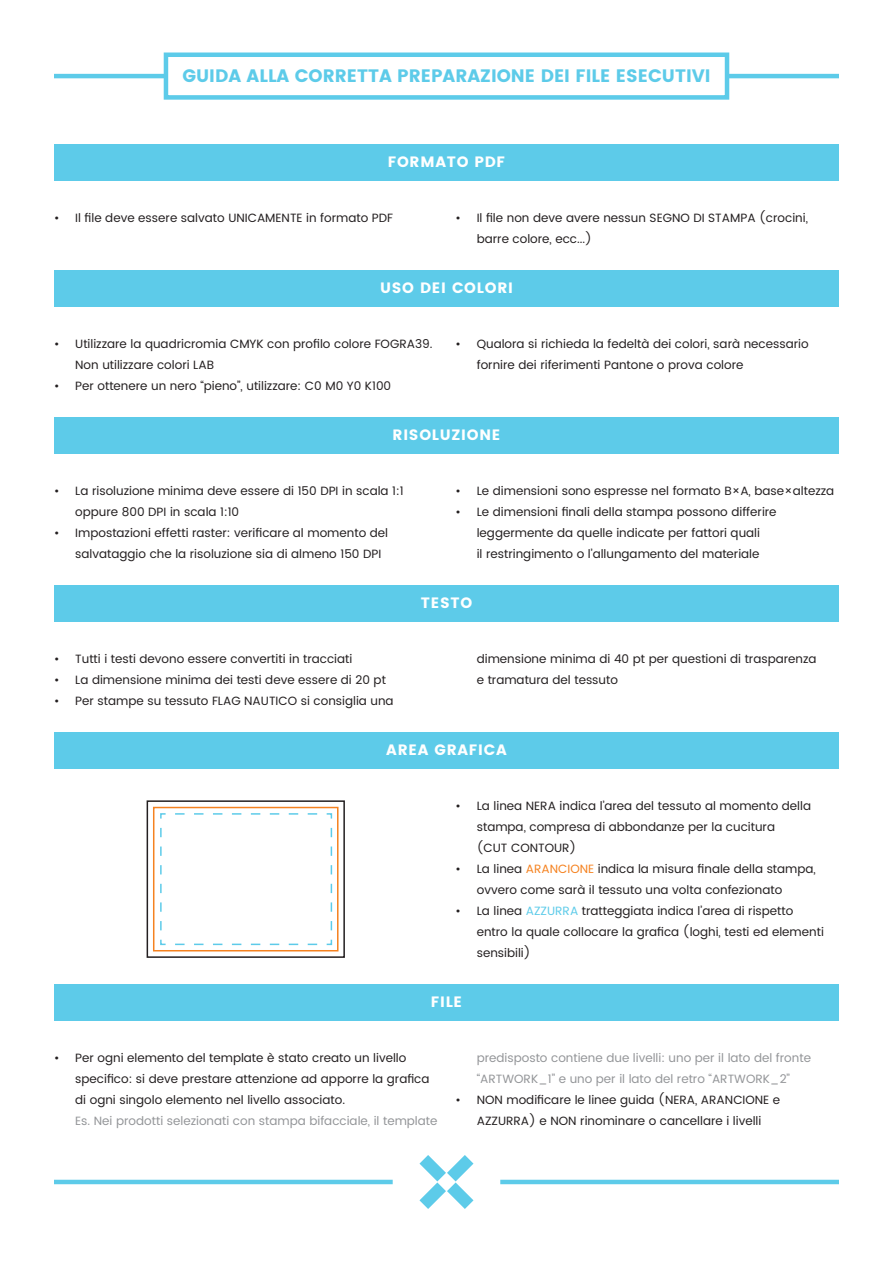
<style>
.page{position:relative;width:893px;height:1263px;background:#fff}
.page>*{position:absolute;margin:0;border:0;box-sizing:border-box;transform-origin:0 0}
.t1{font:700 18px "Poppins";color:#5dcbe9}
.t2{font:700 15px "Poppins";letter-spacing:.05em;color:#fff}
.t3{font:12px/21px "Poppins";color:#231f20}
.t4{font:12px/21px "Poppins";color:#939598}
.s1{color:#f58220}
.s2{color:#5dcbe9}
.s3{color:#939598}
</style>
<div class="page">
<div style="left:54px;top:144px;width:785px;height:36px;background:#5dcbe9"></div>
<div style="left:54px;top:417px;width:785px;height:36px;background:#5dcbe9"></div>
<div style="left:54px;top:585px;width:785px;height:36px;background:#5dcbe9"></div>
<div style="left:54px;top:984px;width:785px;height:36px;background:#5dcbe9"></div>
<div style="left:54px;top:732px;width:785px;height:36px;background:#5dcbe9"></div>
<div style="left:54px;top:270px;width:785px;height:36px;background:#5dcbe9"></div>
<hr style="left:54px;top:74px;width:785px;height:4px;background:#5dcbe9">
<hr style="left:500px;top:1180px;width:339px;height:4px;background:#5dcbe9">
<div style="left:166px;top:55px;width:561px;height:42px;background:#fff"></div>
<div style="left:164px;top:52px;width:565px;height:48px;border:4px solid #5dcbe9"></div>
<hr style="left:54px;top:1180px;width:339px;height:4px;background:#5dcbe9">
<div style="left:147px;top:800px;width:198px;height:158px;border:2px solid #231f20"></div>
<svg style="left:160px;top:813px;width:173px;height:133px"></svg>
<div style="left:153px;top:807px;width:185px;height:144px;border:2px solid #f58220"></div>
<svg style="left:419px;top:1155px;width:54px;height:54px"></svg>
<p class="t1" style="left:182px;top:66px;width:530px">GUIDA ALLA CORRETTA PREPARAZIONE DEI FILE ESECUTIVI</p>
<p class="t2" style="left:388px;top:153px;width:119px">FORMATO PDF</p>
<p class="t3" style="left:54px;top:208px;width:341px">• Il file deve essere salvato UNICAMENTE in formato PDF</p>
<p class="t3" style="left:477px;top:208px;width:333px;text-indent:-21px">• Il file non deve avere nessun SEGNO DI STAMPA (crocini, barre colore, ecc...)</p>
<p class="t2" style="left:380px;top:279px;width:134px">USO DEI COLORI</p>
<p class="t3" style="left:75px;top:334px;width:359px;text-indent:-21px">• Utilizzare la quadricromia CMYK con profilo colore FOGRA39.<br>Non utilizzare colori LAB</p>
<p class="t3" style="left:54px;top:376px;width:339px">• Per ottenere un nero “pieno”, utilizzare: C0 M0 Y0 K100</p>
<p class="t3" style="left:477px;top:334px;width:333px;text-indent:-21px">• Qualora si richieda la fedeltà dei colori, sarà necessario fornire dei riferimenti Pantone o prova colore</p>
<p class="t2" style="left:393px;top:426px;width:109px">RISOLUZIONE</p>
<p class="t3" style="left:75px;top:481px;width:330px;text-indent:-21px">• La risoluzione minima deve essere di 150 DPI in scala 1:1 oppure 800 DPI in scala 1:10</p>
<p class="t3" style="left:75px;top:523px;width:314px;text-indent:-21px">• Impostazioni effetti raster: verificare al momento del salvataggio che la risoluzione sia di almeno 150 DPI</p>
<p class="t3" style="left:54px;top:649px;width:300px">• Tutti i testi devono essere convertiti in tracciati</p>
<p class="t3" style="left:54px;top:670px;width:333px">• La dimensione minima dei testi deve essere di 20 pt</p>
<p class="t3" style="left:54px;top:691px;width:341px">• Per stampe su tessuto FLAG NAUTICO si consiglia una</p>
<p class="t3" style="left:455px;top:481px;width:380px">• Le dimensioni sono espresse nel formato B×A, base×altezza</p>
<p class="t3" style="left:455px;top:502px;width:323px;text-align:center">• Le dimensioni finali della stampa possono differire leggermente da quelle indicate per fattori quali<br>il restringimento o l’allungamento del materiale</p>
<p class="t2" style="left:421px;top:594px;width:53px">TESTO</p>
<p class="t3" style="left:477px;top:649px;width:341px">dimensione minima di 40 pt per questioni di trasparenza e tramatura del tessuto</p>
<p class="t2" style="left:386px;top:741px;width:122px">AREA GRAFICA</p>
<p class="t3" style="left:477px;top:796px;width:336px;text-indent:-21px">• La linea NERA indica l’area del tessuto al momento della stampa, compresa di abbondanze per la cucitura<br>(CUT CONTOUR)</p>
<p class="t3" style="left:477px;top:859px;width:341px;text-indent:-21px">• La linea <span class="s1">ARANCIONE</span> indica la misura finale della stampa, ovvero come sarà il tessuto una volta confezionato</p>
<p class="t3" style="left:477px;top:901px;width:349px;text-indent:-21px">• La linea <span class="s2">AZZURRA</span> tratteggiata indica l’area di rispetto entro la quale collocare la grafica (loghi, testi ed elementi sensibili)</p>
<p class="t2" style="left:431px;top:993px;width:33px">FILE</p>
<p class="t3" style="left:75px;top:1048px;width:364px;text-indent:-21px">• Per ogni elemento del template è stato creato un livello specifico: si deve prestare attenzione ad apporre la grafica di ogni singolo elemento nel livello associato.<br><span class="s3">Es. Nei prodotti selezionati con stampa bifacciale, il template</span></p>
<p class="t4" style="left:477px;top:1048px;width:336px">predisposto contiene due livelli: uno per il lato del fronte “ARTWORK_1” e uno per il lato del retro “ARTWORK_2”</p>
<p class="t3" style="left:455px;top:1090px;width:326px;text-align:center">• NON modificare le linee guida (NERA, ARANCIONE e<br>AZZURRA) e NON rinominare o cancellare i livelli</p>
</div>
